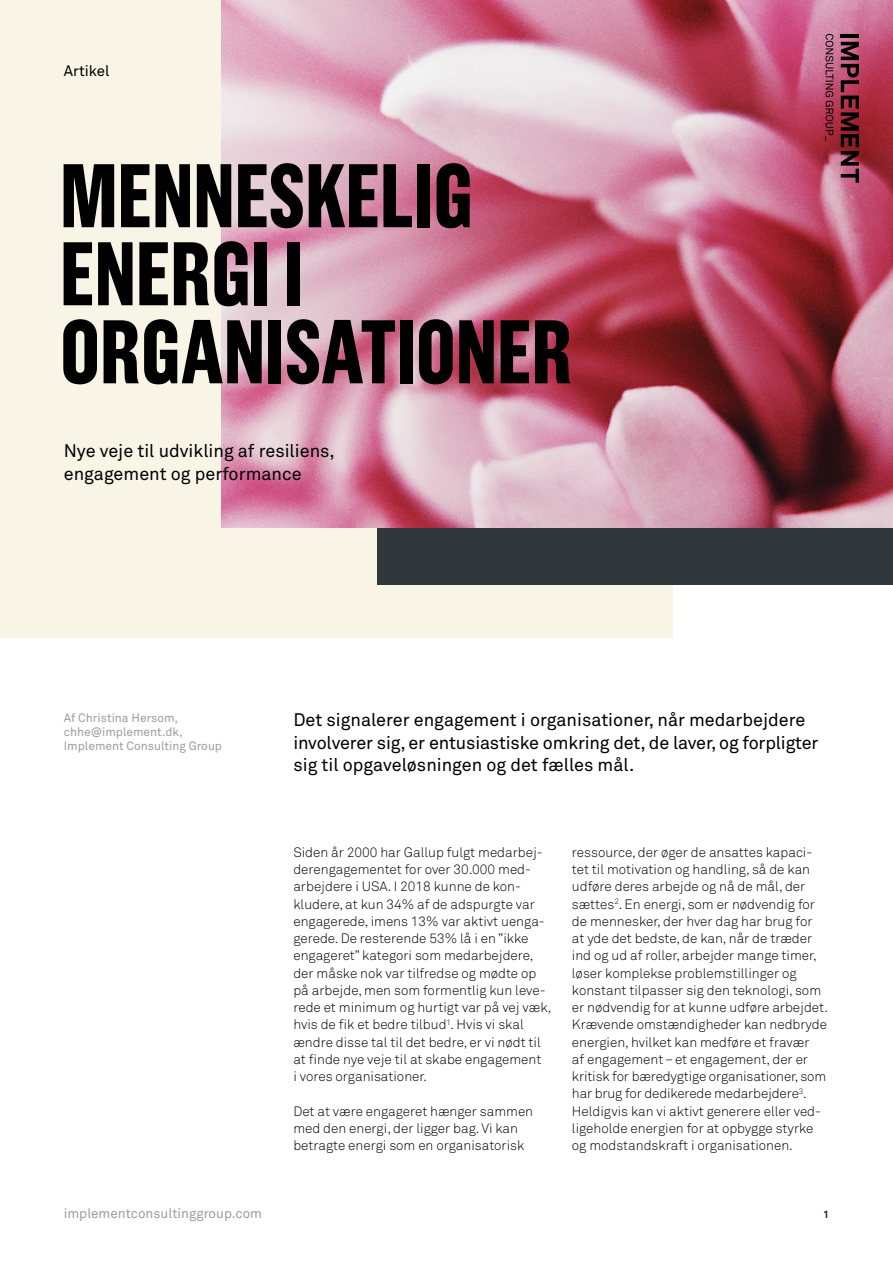
<style>
.page{position:relative;width:893px;height:1263px;background:#fff}
.page>*{position:absolute;margin:0;border:0;box-sizing:border-box;transform-origin:0 0}
.t1{font:700 90px/78px "Grotzec Cond";color:#000}
.t2{font:18px/22.5px "Akkurat Pro";color:#000}
.t3{font:15px "Akkurat Pro";color:#000}
.t4{font:13.5px/17.2px "Akkurat Light Pro";color:#000}
.t5{font:13.5px "Akkurat Pro";color:#9d9d9c}
.t6{font:12px/14.4px "Akkurat Pro";color:#9d9d9c}
.t7{font:700 10.5px "Akkurat Pro";color:#1f2023}
</style>
<div class="page">
<div style="left:0;top:0;width:672px;height:638px;background:#f8f5e7"></div>
<div style="left:377px;top:404px;width:516px;height:181px;background:#30373b"></div>
<img style="left:221px;top:0;width:672px;height:527px">
<svg style="left:825px;top:34px;width:8px;height:107px"></svg>
<hr style="left:841px;top:34px;width:18px;height:4px;background:#000">
<svg style="left:841px;top:42px;width:18px;height:141px;background:#5b2230"></svg>
<p class="t3" style="left:64px;top:62px;width:47px">Artikel</p>
<h1 class="t1" style="left:60px;top:154px;width:514px">MENNESKELIG<br>ENERGI I<br>ORGANISATIONER</h1>
<h2 class="t2" style="left:64px;top:440px;width:273px">Nye veje til udvikling af resiliens, engagement og performance</h2>
<p class="t6" style="left:64px;top:711px;width:160px">Af Christina Hersom, chhe@implement.dk,<br>Implement Consulting Group</p>
<h2 class="t2" style="left:293px;top:709px;width:526px">Det signalerer engagement i organisationer, når medarbejdere involverer sig, er entusiastiske omkring det, de laver, og forpligter sig til opgaveløsningen og det fælles mål.</h2>
<p class="t4" style="left:293px;top:844px;width:259px">Siden år 2000 har Gallup fulgt medarbej&shy;derengagementet for over 30.000 med&shy;arbejdere i USA. I 2018 kunne de kon&shy;kludere, at kun 34% af de adspurgte var engagerede, imens 13% var aktivt uenga&shy;gerede. De resterende 53% lå i en ”ikke engageret” kategori som medarbejdere, der måske nok var tilfredse og mødte op på arbejde, men som formentlig kun leve&shy;rede et minimum og hurtigt var på vej væk, hvis de fik et bedre tilbud<sup>1</sup>. Hvis vi skal ændre disse tal til det bedre, er vi nødt til at finde nye veje til at skabe engagement<br>i vores organisationer.</p>
<p class="t4" style="left:293px;top:1102px;width:241px">Det at være engageret hænger sammen med den energi, der ligger bag. Vi kan betragte energi som en organisatorisk</p>
<p class="t4" style="left:572px;top:844px;width:258px">ressource, der øger de ansattes kapaci&shy;tet til motivation og handling, så de kan udføre deres arbejde og nå de mål, der sættes<sup>2</sup>. En energi, som er nødvendig for de mennesker, der hver dag har brug for at yde det bedste, de kan, når de træder ind og ud af roller, arbejder mange timer, løser komplekse problemstillinger og konstant tilpasser sig den teknologi, som er nødvendig for at kunne udføre arbejdet.<br>Krævende omstændigheder kan nedbryde energien, hvilket kan medføre et fravær<br>af engagement–et engagement, der er kritisk for bæredygtige organisationer, som har brug for dedikerede medarbejdere<sup>3</sup>.<br>Heldigvis kan vi aktivt generere eller ved&shy;ligeholde energien for at opbygge styrke og modstandskraft i organisationen.</p>
<p class="t5" style="left:64px;top:1206px;width:200px">implementconsultinggroup.com</p>
<p class="t7" style="left:823px;top:1208px;width:7px">1</p>
</div>
